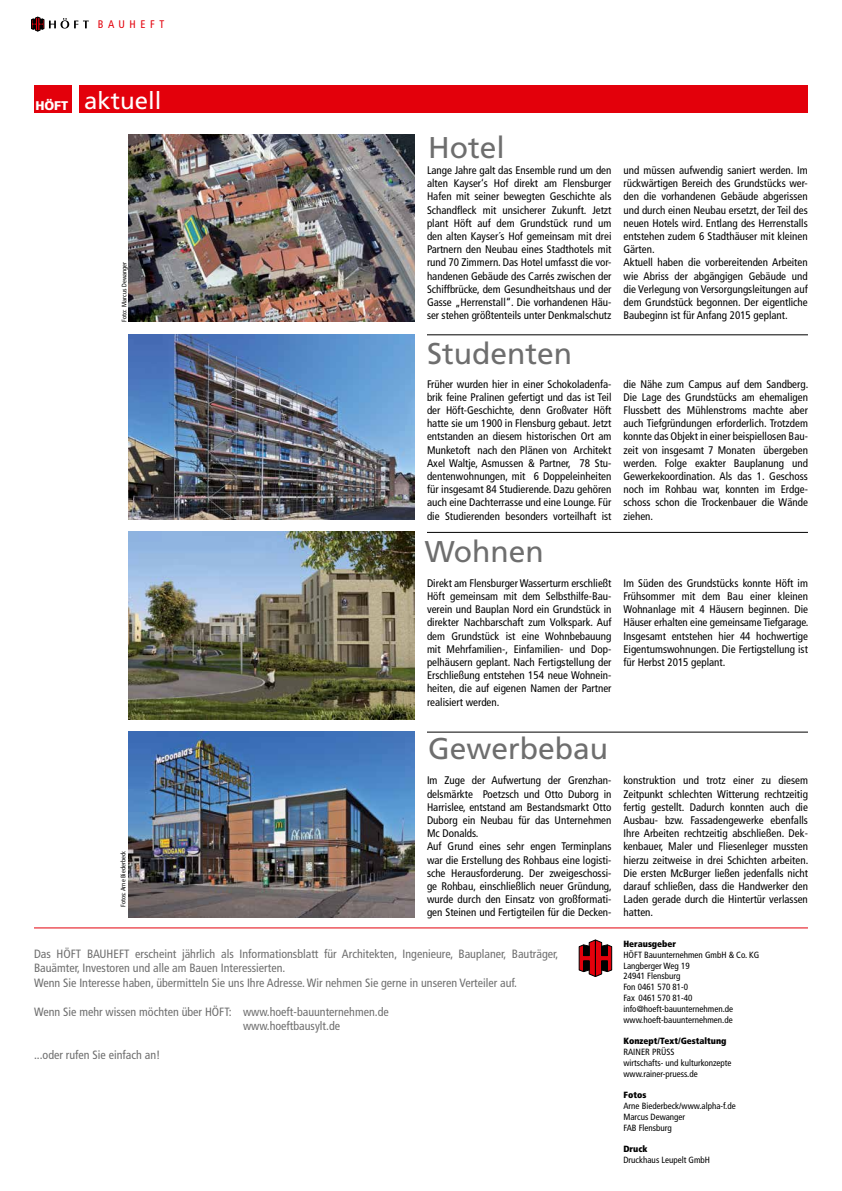
<style>
.page{position:relative;width:842px;height:1191px;background:#fff}
.page>*{position:absolute;margin:0;border:0;box-sizing:border-box;transform-origin:0 0}
.t1{font:30px "Frutiger";color:#6e6e6e}
.t2{font:24px "Frutiger";color:#fff}
.t3{font:condensed 12px/14.4px "Frutiger";color:#6e6e6e}
.t4{font:condensed 11px/13.2px "Frutiger";color:#000;text-align:justify}
.t5{font:condensed 11px "Frutiger";letter-spacing:.42em;color:#e3000b}
.t6{font:condensed 9px/10.8px "Frutiger";color:#000}
.t7{font:900 condensed 9px "Frutiger";color:#000}
.t8{font:condensed 6.5px "Frutiger";color:#000}
.s1{font-weight:900;font-size:12.6px}
</style>
<div class="page">
<svg style="left:31px;top:17px;width:58px;height:14px"></svg>
<div style="left:80px;top:85px;width:728px;height:28px;background:#e3000b"></div>
<div style="left:34px;top:85px;width:37px;height:28px;background:#e3000b"></div>
<svg style="left:579px;top:939px;width:33px;height:38px"></svg>
<hr style="left:34px;top:927px;width:774px;height:1px;background:#e3000b">
<hr style="left:427px;top:334px;width:381px;height:1px;background:#000">
<hr style="left:427px;top:532px;width:381px;height:1px;background:#000">
<hr style="left:427px;top:731px;width:381px;height:1px;background:#000">
<img style="left:128px;top:731px;width:287px;height:186px">
<img style="left:129px;top:334px;width:286px;height:186px">
<img style="left:129px;top:134px;width:286px;height:188px">
<img style="left:129px;top:532px;width:286px;height:188px">
<p class="t5" style="left:98px;top:18px;width:68px">BAUHEFT</p>
<h2 class="t2" style="left:35px;top:87px;width:128px"><span class="s1">HÖFT</span> aktuell</h2>
<p class="t8" style="left:121px;top:322px;width:61px;rotate:-90deg">Foto: Marcus Dewanger</p>
<p class="t8" style="left:119px;top:907px;width:57px;rotate:-90deg">Fotos: Arne Biederbeck</p>
<h1 class="t1" style="left:428px;top:130px;width:78px">Hotel</h1>
<p class="t4" style="left:427px;top:164px;width:186px">Lange Jahre galt das Ensemble rund um den alten Kayser‘s Hof direkt am Flensburger Hafen mit seiner bewegten Geschichte als Schandfleck mit unsicherer Zukunft. Jetzt plant Höft auf dem Grundstück rund um den alten Kayser´s Hof gemeinsam mit drei Partnern den Neubau eines Stadthotels mit rund 70 Zimmern. Das Hotel umfasst die vor&shy;handenen Gebäude des Carrés zwischen der Schiffbrücke, dem Gesundheitshaus und der Gasse „Herrenstall“. Die vorhandenen Häu&shy;ser stehen größtenteils unter Denkmalschutz</p>
<h1 class="t1" style="left:427px;top:336px;width:147px">Studenten</h1>
<p class="t4" style="left:623px;top:164px;width:186px;text-align:left">und müssen aufwendig saniert werden. Im rückwärtigen Bereich des Grundstücks wer&shy;den die vorhandenen Gebäude abgerissen und durch einen Neubau ersetzt, der Teil des neuen Hotels wird. Entlang des Herrenstalls entstehen zudem 6 Stadthäuser mit kleinen Gärten.<br>Aktuell haben die vorbereitenden Arbeiten wie Abriss der abgängigen Gebäude und die Verlegung von Versorgungsleitungen auf dem Grundstück begonnen. Der eigentliche Baubeginn ist für Anfang 2015 geplant.</p>
<p class="t4" style="left:427px;top:377px;width:186px">Früher wurden hier in einer Schokoladenfa&shy;brik feine Pralinen gefertigt und das ist Teil der Höft-Geschichte, denn Großvater Höft hatte sie um 1900 in Flensburg gebaut. Jetzt entstanden an diesem historischen Ort am Munketoft nach den Plänen von Architekt Axel Waltje, Asmussen &amp; Partner, 78 Stu&shy;dentenwohnungen, mit 6 Doppeleinheiten für insgesamt 84 Studierende. Dazu gehören auch eine Dachterrasse und eine Lounge. Für die Studierenden besonders vorteilhaft ist</p>
<p class="t4" style="left:623px;top:377px;width:186px">die Nähe zum Campus auf dem Sandberg.<br>Die Lage des Grundstücks am ehemaligen Flussbett des Mühlenstroms machte aber auch Tiefgründungen erforderlich. Trotzdem konnte das Objekt in einer beispiellosen Bau&shy;zeit von insgesamt 7 Monaten übergeben werden. Folge exakter Bauplanung und Gewerkekoordination. Als das 1. Geschoss noch im Rohbau war, konnten im Erdge&shy;schoss schon die Trockenbauer die Wände ziehen.</p>
<h1 class="t1" style="left:425px;top:534px;width:121px">Wohnen</h1>
<p class="t4" style="left:427px;top:576px;width:186px">Direkt am Flensburger Wasserturm erschließt Höft gemeinsam mit dem Selbsthilfe-Bau&shy;verein und Bauplan Nord ein Grundstück in direkter Nachbarschaft zum Volkspark. Auf dem Grundstück ist eine Wohnbebauung mit Mehrfamilien-, Einfamilien- und Dop&shy;pelhäusern geplant. Nach Fertigstellung der Erschließung entstehen 154 neue Wohnein&shy;heiten, die auf eigenen Namen der Partner realisiert werden.</p>
<p class="t4" style="left:623px;top:576px;width:186px">Im Süden des Grundstücks konnte Höft im Frühsommer mit dem Bau einer kleinen Wohnanlage mit 4 Häusern beginnen. Die Häuser erhalten eine gemeinsame Tiefgarage.<br>Insgesamt entstehen hier 44 hochwertige Eigentumswohnungen. Die Fertigstellung ist für Herbst 2015 geplant.</p>
<h1 class="t1" style="left:428px;top:731px;width:182px">Gewerbebau</h1>
<p class="t4" style="left:427px;top:774px;width:186px;text-align:left">Im Zuge der Aufwertung der Grenzhan&shy;delsmärkte Poetzsch und Otto Duborg in Harrislee, entstand am Bestandsmarkt Otto Duborg ein Neubau für das Unternehmen Mc Donalds.<br>Auf Grund eines sehr engen Terminplans war die Erstellung des Rohbaus eine logisti&shy;sche Herausforderung. Der zweigeschossi&shy;ge Rohbau, einschließlich neuer Gründung, wurde durch den Einsatz von großformati&shy;gen Steinen und Fertigteilen für die Decken-</p>
<p class="t4" style="left:623px;top:774px;width:186px">konstruktion und trotz einer zu diesem Zeitpunkt schlechten Witterung rechtzeitig fertig gestellt. Dadurch konnten auch die Ausbau- bzw. Fassadengewerke ebenfalls Ihre Arbeiten rechtzeitig abschließen. Dec&shy;kenbauer, Maler und Fliesenleger mussten hierzu zeitweise in drei Schichten arbeiten.<br>Die ersten McBurger ließen jedenfalls nicht darauf schließen, dass die Handwerker den Laden gerade durch die Hintertür verlassen hatten.</p>
<p class="t3" style="left:34px;top:946px;width:526px">Das HÖFT BAUHEFT erscheint jährlich als Informationsblatt für Architekten, Ingenieure, Bauplaner, Bauträger,<br>Bauämter, Investoren und alle am Bauen Interessierten.<br>Wenn Sie Interesse haben, übermitteln Sie uns Ihre Adresse. Wir nehmen Sie gerne in unseren Verteiler auf.</p>
<p class="t3" style="left:243px;top:1004px;width:147px;text-indent:-209px">Wenn Sie mehr wissen möchten über HÖFT: www.hoeft-bauunternehmen.de www.hoeftbausylt.de</p>
<p class="t3" style="left:34px;top:1047px;width:128px">...oder rufen Sie einfach an!</p>
<p class="t7" style="left:623px;top:938px;width:54px">Herausgeber</p>
<p class="t6" style="left:623px;top:949px;width:137px">HÖFT Bauunternehmen GmbH &amp; Co. KG<br>Langberger Weg 19<br>24941 Flensburg<br>Fon 0461 570 81-0<br>Fax 0461 570 81-40 info@hoeft-bauunternehmen.de www.hoeft-bauunternehmen.de</p>
<p class="t7" style="left:623px;top:1035px;width:105px">Konzept/Text/Gestaltung</p>
<p class="t6" style="left:623px;top:1046px;width:110px">RAINER PRÜSS<br>wirtschafts- und kulturkonzepte www.rainer-pruess.de</p>
<p class="t7" style="left:623px;top:1089px;width:24px">Fotos</p>
<p class="t6" style="left:623px;top:1100px;width:114px">Arne Biederbeck/www.alpha-f.de<br>Marcus Dewanger<br>FAB Flensburg</p>
<p class="t7" style="left:623px;top:1143px;width:26px">Druck</p>
<p class="t6" style="left:623px;top:1154px;width:88px">Druckhaus Leupelt GmbH</p>
</div>
